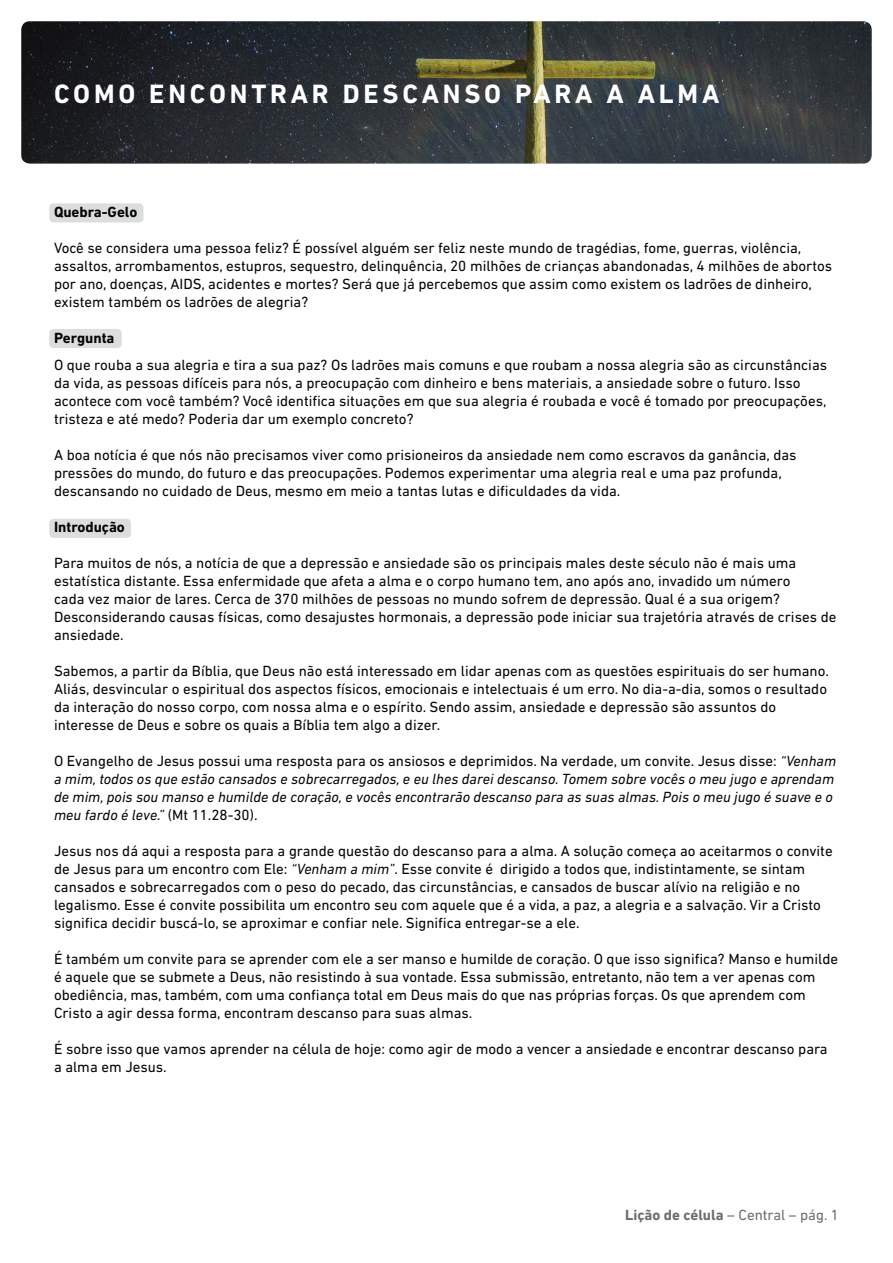
<style>
.page{position:relative;width:893px;height:1263px;background:#fff}
.page>*{position:absolute;margin:0;border:0;box-sizing:border-box;transform-origin:0 0}
.t1{font:700 27px "DIN Next LT Pro";letter-spacing:.14em;color:#fff}
.t2{font:15px/18px "DIN Next LT Pro";color:#040503}
.t3{font:italic 15px/18px "DIN Next LT Pro";color:#040503}
.t4{font:700 15px "DIN Next LT Pro";color:#040503}
.t5{font:15px "DIN Next LT Pro";color:#6c6d70}
.s1{font-style:normal}
.s2{font-style:italic}
.s3{font-weight:700}
</style>
<div class="page">
<div style="left:49px;top:329px;width:73px;height:19px;background:#dcdddf;border-radius:4px"></div>
<div style="left:49px;top:519px;width:82px;height:19px;background:#dcdddf;border-radius:4px"></div>
<div style="left:49px;top:203px;width:95px;height:19px;background:#dcdddf;border-radius:4px"></div>
<img style="left:21px;top:21px;width:851px;height:143px">
<h1 class="t1" style="left:54px;top:78px;width:667px">COMO ENCONTRAR DESCANSO PARA A ALMA</h1>
<p class="t4" style="left:54px;top:203px;width:85px">Quebra-Gelo</p>
<p class="t2" style="left:54px;top:239px;width:780px">Você se considera uma pessoa feliz? É possível alguém ser feliz neste mundo de tragédias, fome, guerras, violência, assaltos, arrombamentos, estupros, sequestro, delinquência, 20 milhões de crianças abandonadas, 4 milhões de abortos por ano, doenças, AIDS, acidentes e mortes? Será que já percebemos que assim como existem os ladrões de dinheiro, existem também os ladrões de alegria?</p>
<p class="t4" style="left:54px;top:329px;width:62px">Pergunta</p>
<p class="t2" style="left:54px;top:356px;width:775px">O que rouba a sua alegria e tira a sua paz? Os ladrões mais comuns e que roubam a nossa alegria são as circunstâncias da vida, as pessoas difíceis para nós, a preocupação com dinheiro e bens materiais, a ansiedade sobre o futuro. Isso acontece com você também? Você identifica situações em que sua alegria é roubada e você é tomado por preocupações, tristeza e até medo? Poderia dar um exemplo concreto?</p>
<p class="t2" style="left:54px;top:446px;width:744px">A boa notícia é que nós não precisamos viver como prisioneiros da ansiedade nem como escravos da ganância, das pressões do mundo, do futuro e das preocupações. Podemos experimentar uma alegria real e uma paz profunda, descansando no cuidado de Deus, mesmo em meio a tantas lutas e dificuldades da vida.</p>
<p class="t4" style="left:54px;top:518px;width:72px">Introdução</p>
<p class="t2" style="left:54px;top:554px;width:784px">Para muitos de nós, a notícia de que a depressão e ansiedade são os principais males deste século não é mais uma estatística distante. Essa enfermidade que afeta a alma e o corpo humano tem, ano após ano, invadido um número<br>cada vez maior de lares. Cerca de 370 milhões de pessoas no mundo sofrem de depressão. Qual é a sua origem?<br>Desconsiderando causas físicas, como desajustes hormonais, a depressão pode iniciar sua trajetória através de crises de ansiedade.</p>
<p class="t2" style="left:54px;top:662px;width:776px">Sabemos, a partir da Bíblia, que Deus não está interessado em lidar apenas com as questões espirituais do ser humano.<br>Aliás, desvincular o espiritual dos aspectos físicos, emocionais e intelectuais é um erro. No dia-a-dia, somos o resultado da interação do nosso corpo, com nossa alma e o espírito. Sendo assim, ansiedade e depressão são assuntos do interesse de Deus e sobre os quais a Bíblia tem algo a dizer.</p>
<p class="t3" style="left:54px;top:752px;width:784px"><span class="s1">O Evangelho de Jesus possui uma resposta para os ansiosos e deprimidos. Na verdade, um convite. Jesus disse:</span> “Venham a mim, todos os que estão cansados e sobrecarregados, e eu lhes darei descanso. Tomem sobre vocês o meu jugo e aprendam de mim, pois sou manso e humilde de coração, e vocês encontrarão descanso para as suas almas. Pois o meu jugo é suave e o meu fardo é leve.” <span class="s1">(Mt 11.28-30).</span></p>
<p class="t2" style="left:54px;top:842px;width:780px">Jesus nos dá aqui a resposta para a grande questão do descanso para a alma. A solução começa ao aceitarmos o convite de Jesus para um encontro com Ele: <span class="s2">“Venham a mim”</span>. Esse convite é dirigido a todos que, indistintamente, se sintam cansados e sobrecarregados com o peso do pecado, das circunstâncias, e cansados de buscar alívio na religião e no legalismo. Esse é convite possibilita um encontro seu com aquele que é a vida, a paz, a alegria e a salvação. Vir a Cristo significa decidir buscá-lo, se aproximar e confiar nele. Significa entregar-se a ele.</p>
<p class="t2" style="left:54px;top:950px;width:786px">É também um convite para se aprender com ele a ser manso e humilde de coração. O que isso significa? Manso e humilde é aquele que se submete a Deus, não resistindo à sua vontade. Essa submissão, entretanto, não tem a ver apenas com obediência, mas, também, com uma confiança total em Deus mais do que nas próprias forças. Os que aprendem com Cristo a agir dessa forma, encontram descanso para suas almas.</p>
<p class="t2" style="left:54px;top:1040px;width:775px">É sobre isso que vamos aprender na célula de hoje: como agir de modo a vencer a ansiedade e encontrar descanso para a alma em Jesus.</p>
<p class="t5" style="left:625px;top:1206px;width:215px"><span class="s3">Lição de célula</span> – Central – pág. 1</p>
</div>
